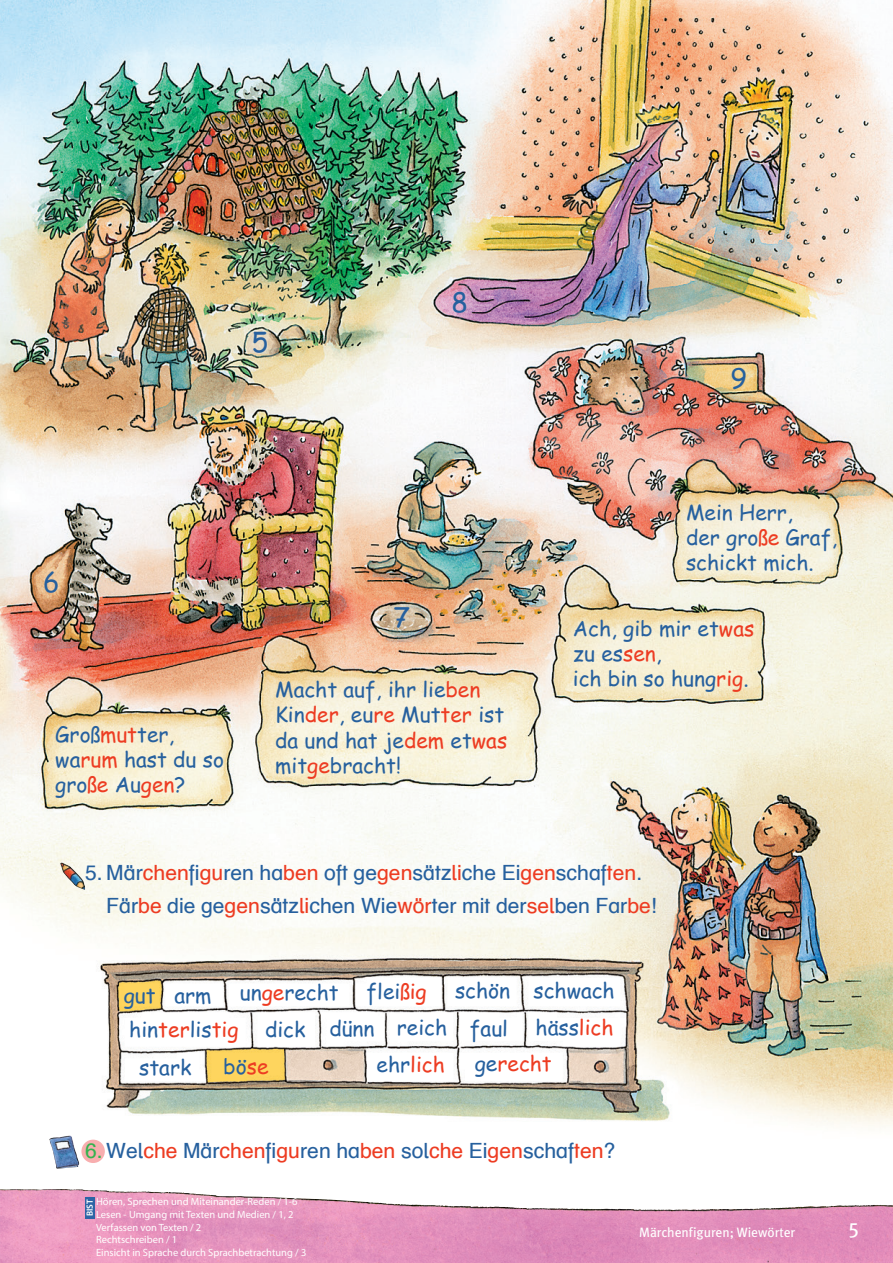
<style>
.page{position:relative;width:893px;height:1263px;background:#fff}
.page>*{position:absolute;margin:0;border:0;box-sizing:border-box;transform-origin:0 0}
.t1{font:27px "Comic Sans MSOE";color:#26609e}
.t2{font:21px/25.2px "Comic Sans MSOE";color:#26609e}
.t3{font:21px/33px "Schulbuch Nord OE Roman";color:#26609e}
.t4{font:21px "Comic Sans MSOE";color:#ed3c22}
.t5{font:21px "Meta Book Expert";color:#fff}
.t6{font:13.5px "Meta";color:#fff}
.t7{font:10.5px/12.6px "Myriad Pro";color:#fff}
.t8{font:600 9px "Myriad Pro";color:#fff}
.s1{color:#ed3c22}
.s2{color:#26609e}
.s3{color:#34b34f}
</style>
<div class="page">
<img style="left:0;top:0;width:893px;height:1164px">
<img style="left:0;top:1189px;width:893px;height:74px">
<img style="left:60px;top:862px;width:25px;height:28px">
<div style="left:81px;top:1139px;width:24px;height:24px;background:#f8aeaf;border-radius:50%"></div>
<img style="left:49px;top:1136px;width:30px;height:33px">
<div style="left:85px;top:1197px;width:9px;height:21px;background:#2d64a5"></div>
<p class="t1" style="left:252px;top:323px;width:18px">5</p>
<p class="t1" style="left:452px;top:282px;width:18px">8</p>
<p class="t1" style="left:43px;top:562px;width:18px">6</p>
<p class="t2" style="left:55px;top:721px;width:170px">Groß<span class="s1">mut</span>ter, wa<span class="s1">rum</span> hast du so gro<span class="s1">ße</span> Au<span class="s1">gen</span>?</p>
<p class="t1" style="left:394px;top:598px;width:18px">7-</p>
<p class="t2" style="left:275px;top:676px;width:234px">Macht auf, ihr lie<span class="s1">ben<br></span>Kin<span class="s1">der</span>, eu<span class="s1">re</span> Mut<span class="s1">ter</span> ist da und hat je<span class="s1">dem</span> et<span class="s1">was </span>mit<span class="s1">ge</span>bracht!</p>
<p class="t1" style="left:730px;top:358px;width:18px">9</p>
<p class="t2" style="left:686px;top:499px;width:153px">Mein Herr,<br>der gro<span class="s1">ße</span> Graf, schickt mich.</p>
<p class="t2" style="left:573px;top:615px;width:183px">Ach, gib mir et<span class="s1">was </span>zu es<span class="s1">sen</span>,<br>ich bin so hung<span class="s1">rig</span>.</p>
<p class="t3" style="left:106px;top:856px;width:552px;text-indent:-21px">5. Mär<span class="s1">chen</span>fi<span class="s1">gu</span>ren ha<span class="s1">ben</span> oft ge<span class="s1">gen</span>sätz<span class="s1">li</span>che Ei<span class="s1">gen</span>schaf<span class="s1">ten</span>.<br>Fär<span class="s1">be</span> die ge<span class="s1">gen</span>sätz<span class="s1">li</span>chen Wie<span class="s1">wör</span>ter mit der<span class="s1">sel</span>ben Far<span class="s1">be</span>!</p>
<p class="t2" style="left:124px;top:981px;width:89px">gut arm</p>
<p class="t2" style="left:240px;top:979px;width:100px">un<span class="s1">ge</span>recht</p>
<p class="t2" style="left:367px;top:978px;width:62px">flei<span class="s1">ßig</span></p>
<p class="t2" style="left:455px;top:977px;width:161px">schön schwach</p>
<p class="t2" style="left:129px;top:1016px;width:111px">hin<span class="s1">ter</span>lis<span class="s1">tig</span></p>
<p class="t2" style="left:265px;top:1015px;width:245px">dick dünn reich faul</p>
<p class="t2" style="left:536px;top:1014px;width:79px">häss<span class="s1">lich</span></p>
<p class="t2" style="left:139px;top:1054px;width:54px">stark</p>
<p class="t2" style="left:223px;top:1053px;width:47px">bö<span class="s1">se</span></p>
<p class="t4" style="left:377px;top:1049px;width:70px"><span class="s2">ehr</span>lich</p>
<p class="t4" style="left:475px;top:1048px;width:79px"><span class="s2">ge</span>recht</p>
<p class="t3" style="left:85px;top:1134px;width:532px"><span class="s3">6.</span> Wel<span class="s1">che</span> Mär<span class="s1">chen</span>fi<span class="s1">gu</span>ren ha<span class="s1">ben</span> sol<span class="s1">che</span> Ei<span class="s1">gen</span>schaf<span class="s1">ten</span>?</p>
<p class="t8" style="left:84px;top:1216px;width:18px;rotate:-90deg">BIST</p>
<p class="t7" style="left:96px;top:1195px;width:212px">Hören, Sprechen und Miteinander-Reden / 1-6<br>Lesen - Umgang mit Texten und Medien / 1, 2<br>Verfassen von Texten / 2<br>Rechtschreiben / 1<br>Einsicht in Sprache durch Sprachbetrachtung / 3</p>
<p class="t6" style="left:639px;top:1224px;width:157px">Märchenfiguren; Wiewörter</p>
<p class="t5" style="left:849px;top:1217px;width:12px">5</p>
</div>
